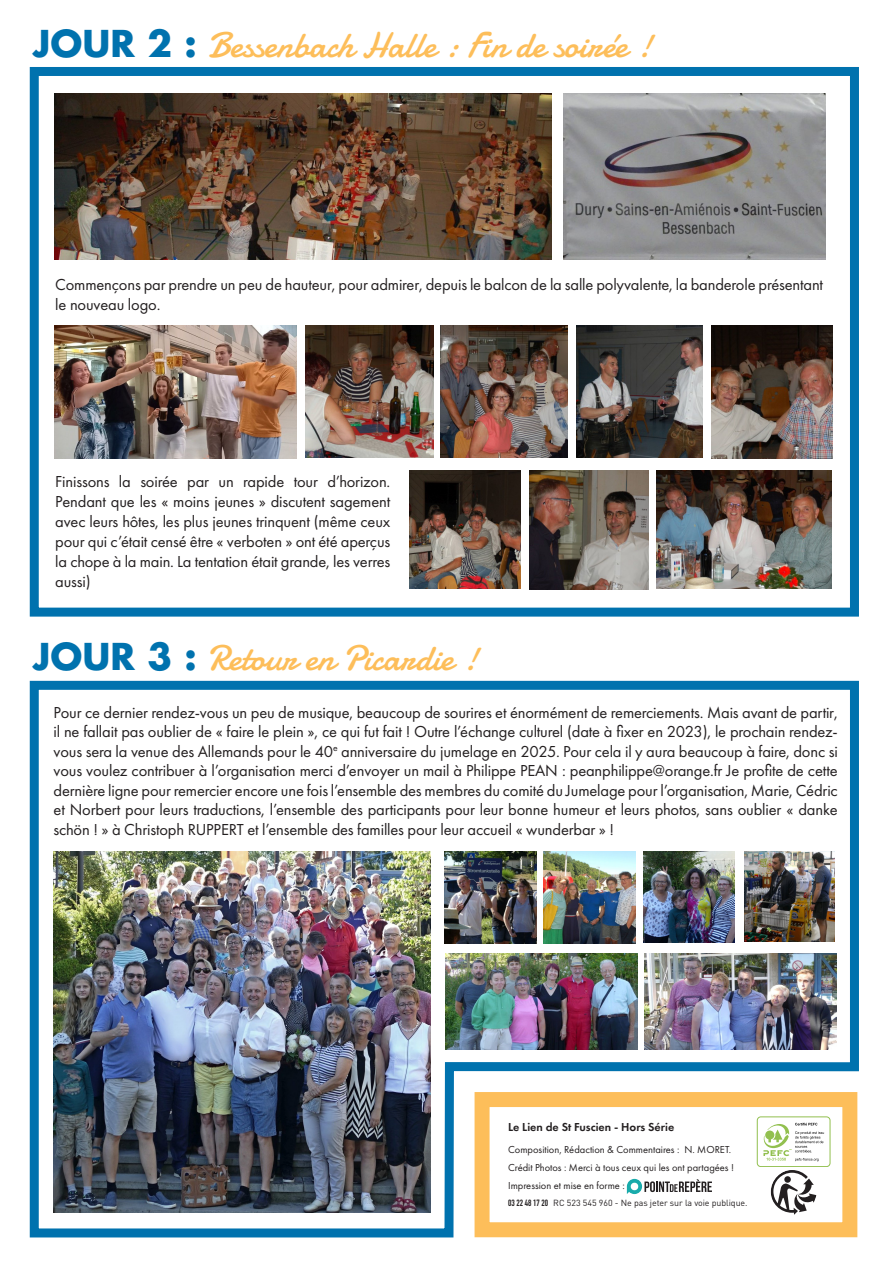
<style>
.page{position:relative;width:893px;height:1263px;background:#fff}
.page>*{position:absolute;margin:0;border:0;box-sizing:border-box;transform-origin:0 0}
.t1{font:36px "Damion";color:#fdbe5a}
.t2{font:16.5px/19.5px "Futura PT";letter-spacing:-.01em;color:#231f20;text-align:justify}
.t3{font:600 12px "Futura PT";color:#231f20}
.t4{font:10.5px "Futura PT";color:#231f20}
.t5{font:8.85px "DINOT";letter-spacing:-.005em;color:#231f20}
.s1{font-family:"Futura";font-weight:700;color:#0072ae}
.s2{font-family:"DIN Condensed";font-weight:700;font-size:9px}
</style>
<div class="page">
<div style="left:30px;top:67px;width:829px;height:550px;border:9px solid #0072ae"></div>
<svg style="left:29px;top:680px;width:830px;height:558px"></svg>
<img style="left:54px;top:93px;width:498px;height:167px">
<img style="left:563px;top:94px;width:262px;height:165px">
<img style="left:53px;top:852px;width:377px;height:360px">
<img style="left:744px;top:851px;width:91px;height:91px">
<img style="left:544px;top:851px;width:91px;height:92px">
<img style="left:444px;top:851px;width:92px;height:92px">
<img style="left:643px;top:851px;width:92px;height:92px">
<img style="left:54px;top:325px;width:243px;height:133px">
<img style="left:305px;top:325px;width:128px;height:132px">
<img style="left:441px;top:325px;width:126px;height:132px">
<img style="left:576px;top:325px;width:126px;height:133px">
<img style="left:712px;top:325px;width:120px;height:133px">
<img style="left:529px;top:471px;width:119px;height:119px">
<img style="left:409px;top:471px;width:112px;height:117px">
<img style="left:657px;top:471px;width:175px;height:118px">
<img style="left:445px;top:953px;width:192px;height:97px">
<img style="left:644px;top:953px;width:192px;height:96px">
<div style="left:475px;top:1092px;width:382px;height:145px;border:15px solid #fdbe5a"></div>
<svg style="left:771px;top:1170px;width:46px;height:45px"></svg>
<div style="left:758px;top:1117px;width:72px;height:49px;background:#fff;border-radius:3px"></div>
<div style="left:757px;top:1116px;width:73px;height:51px;border:1px solid #92c04f;border-radius:4px"></div>
<svg style="left:763px;top:1123px;width:61px;height:38px"></svg>
<svg style="left:627px;top:1179px;width:85px;height:15px"></svg>
<p class="t1" style="left:33px;top:21px;width:621px"><span class="s1">JOUR 2 :</span> Bessenbach Halle : Fin de soirée !</p>
<p class="t2" style="left:55px;top:275px;width:769px">Commençons par prendre un peu de hauteur, pour admirer, depuis le balcon de la salle polyvalente, la banderole présentant le nouveau logo.</p>
<p class="t2" style="left:55px;top:472px;width:337px">Finissons la soirée par un rapide tour d’horizon.<br>Pendant que les « moins jeunes » discutent sagement avec leurs hôtes, les plus jeunes trinquent (même ceux pour qui c’était censé être « verboten » ont été aperçus la chope à la main. La tentation était grande, les verres aussi)</p>
<p class="t1" style="left:33px;top:634px;width:447px"><span class="s1">JOUR 3 :</span> Retour en Picardie !</p>
<p class="t2" style="left:54px;top:702px;width:786px">Pour ce dernier rendez-vous un peu de musique, beaucoup de sourires et énormément de remerciements. Mais avant de partir, il ne fallait pas oublier de « faire le plein », ce qui fut fait ! Outre l’échange culturel (date à fixer en 2023), le prochain rendez&shy;vous sera la venue des Allemands pour le 40<sup>e</sup> anniversaire du jumelage en 2025. Pour cela il y aura beaucoup à faire, donc si vous voulez contribuer à l’organisation merci d’envoyer un mail à Philippe PEAN : peanphilippe@orange.fr Je profite de cette dernière ligne pour remercier encore une fois l’ensemble des membres du comité du Jumelage pour l’organisation, Marie, Cédric et Norbert pour leurs traductions, l’ensemble des participants pour leur bonne humeur et leurs photos, sans oublier « danke schön ! » à Christoph RUPPERT et l’ensemble des familles pour leur accueil « wunderbar » !</p>
<p class="t3" style="left:508px;top:1120px;width:168px">Le Lien de St Fuscien - Hors Série</p>
<p class="t4" style="left:508px;top:1143px;width:225px">Composition, Rédaction &amp; Commentaires : N. MORET.</p>
<p class="t4" style="left:508px;top:1161px;width:227px">Crédit Photos : Merci à tous ceux qui les ont partagées !</p>
<p class="t4" style="left:508px;top:1179px;width:118px">Impression et mise en forme :</p>
<p class="t5" style="left:508px;top:1197px;width:241px"><span class="s2">03 22 48 17 20</span> RC 523 545 960 - Ne pas jeter sur la voie publique.</p>
</div>
